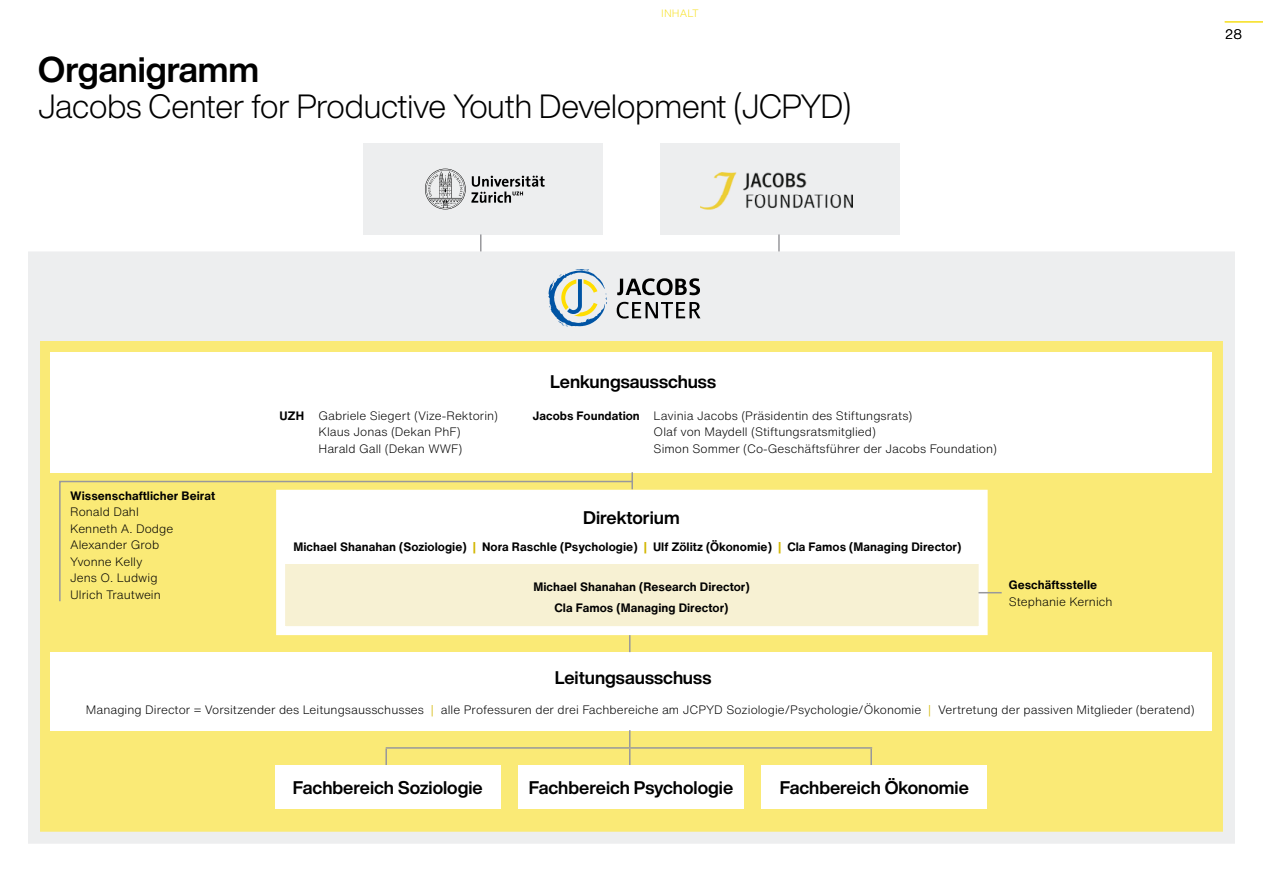
<style>
.page{position:relative;width:1263px;height:893px;background:#fff}
.page>*{position:absolute;margin:0;border:0;box-sizing:border-box;transform-origin:0 0}
.t1{font:700 35.25px "Helvetica Now Display";color:#000}
.t2{font:300 33px "Helvetica Now Display";color:#000}
.t3{font:700 18px "Helvetica Now Display";color:#000}
.t4{font:300 13.5px "Helvetica Now Text";color:#000}
.t5{font:300 12px/16.5px "Helvetica Now Text";letter-spacing:.005em;color:#000}
.t6{font:700 12px/21px "Helvetica Now Text";letter-spacing:.005em;color:#000;text-align:center}
.t7{font:300 10.5px "Helvetica Now Text";letter-spacing:.01em;color:#f7e125}
.s1{font-weight:700}
.s2{color:#d2b600}
</style>
<div class="page">
<div style="left:28px;top:251px;width:1207px;height:593px;background:#faea76;border:12px solid #edeeef"></div>
<hr style="left:1225px;top:21px;width:38px;height:1px;background:#f7e125">
<div style="left:34px;top:253px;width:1195px;height:87px;background:#edeeef"></div>
<div style="left:51px;top:352px;width:1161px;height:120px;background:#fff"></div>
<div style="left:364px;top:143px;width:239px;height:92px;background:#edeeef"></div>
<svg style="left:425px;top:169px;width:120px;height:40px"></svg>
<div style="left:660px;top:143px;width:239px;height:92px;background:#edeeef"></div>
<div style="left:51px;top:652px;width:1161px;height:78px;background:#fff"></div>
<div style="left:276px;top:490px;width:712px;height:145px;background:#f7f1d3;border:9px solid #fff"></div>
<div style="left:281px;top:491px;width:702px;height:72px;background:#fff"></div>
<svg style="left:978px;top:592px;width:24px;height:1px"></svg>
<svg style="left:59px;top:480px;width:575px;height:123px"></svg>
<svg style="left:631px;top:472px;width:2px;height:17px"></svg>
<svg style="left:480px;top:234px;width:1px;height:17px"></svg>
<svg style="left:778px;top:234px;width:2px;height:17px"></svg>
<svg style="left:629px;top:635px;width:1px;height:17px"></svg>
<svg style="left:385px;top:749px;width:2px;height:16px"></svg>
<svg style="left:629px;top:730px;width:1px;height:35px"></svg>
<svg style="left:870px;top:749px;width:2px;height:16px"></svg>
<hr style="left:386px;top:747px;width:486px;height:2px;background:#98989c">
<div style="left:275px;top:765px;width:225px;height:44px;background:#fff"></div>
<div style="left:762px;top:765px;width:225px;height:44px;background:#fff"></div>
<div style="left:518px;top:765px;width:226px;height:44px;background:#fff"></div>
<img style="left:700px;top:173px;width:153px;height:37px">
<svg style="left:617px;top:302px;width:83px;height:17px"></svg>
<svg style="left:617px;top:278px;width:83px;height:17px"></svg>
<svg style="left:548px;top:269px;width:59px;height:57px"></svg>
<p class="t7" style="left:661px;top:5px;width:39px">INHALT</p>
<h1 class="t1" style="left:38px;top:45px;width:223px">Organigramm</h1>
<h2 class="t2" style="left:38px;top:84px;width:815px">Jacobs Center for Productive Youth Development (JCPYD)</h2>
<p class="t4" style="left:1225px;top:25px;width:19px">28</p>
<h3 class="t3" style="left:550px;top:369px;width:167px">Lenkungsausschuss</h3>
<p class="t6" style="left:70px;top:485px;width:146px">Wissenschaftlicher Beirat</p>
<p class="t5" style="left:70px;top:503px;width:105px">Ronald Dahl<br>Kenneth A. Dodge<br>Alexander Grob<br>Yvonne Kelly<br>Jens O. Ludwig<br>Ulrich Trautwein</p>
<p class="t5" style="left:279px;top:407px;width:220px;text-align:center"><span class="s1">UZH</span> Gabriele Siegert (Vize-Rektorin)<br>Klaus Jonas (Dekan PhF)<br>Harald Gall (Dekan WWF)</p>
<p class="t5" style="left:654px;top:407px;width:345px;text-indent:-121px"><span class="s1">Jacobs Foundation</span> Lavinia Jacobs (Präsidentin des Stiftungsrats)<br>Olaf von Maydell (Stiftungsratsmitglied)<br>Simon Sommer (Co-Geschäftsführer der Jacobs Foundation)</p>
<h3 class="t3" style="left:583px;top:505px;width:98px">Direktorium</h3>
<p class="t6" style="left:293px;top:535px;width:669px">Michael Shanahan (Soziologie) <span class="s2">|</span> Nora Raschle (Psychologie) <span class="s2">|</span> Ulf Zölitz (Ökonomie) <span class="s2">|</span> Cla Famos (Managing Director)</p>
<p class="t6" style="left:533px;top:576px;width:218px">Michael Shanahan (Research Director)<br>Cla Famos (Managing Director)</p>
<p class="t6" style="left:1009px;top:574px;width:90px">Geschäftsstelle</p>
<p class="t5" style="left:1009px;top:593px;width:105px">Stephanie Kernich</p>
<h3 class="t3" style="left:555px;top:665px;width:158px">Leitungsausschuss</h3>
<p class="t5" style="left:86px;top:701px;width:1110px">Managing Director = Vorsitzender des Leitungsausschusses <span class="s2">|</span> alle Professuren der drei Fachbereiche am JCPYD Soziologie/Psychologie/Ökonomie <span class="s2">|</span> Vertretung der passiven Mitglieder (beratend)</p>
<h3 class="t3" style="left:293px;top:775px;width:191px">Fachbereich Soziologie</h3>
<h3 class="t3" style="left:529px;top:775px;width:206px">Fachbereich Psychologie</h3>
<h3 class="t3" style="left:780px;top:775px;width:191px">Fachbereich Ökonomie</h3>
</div>
